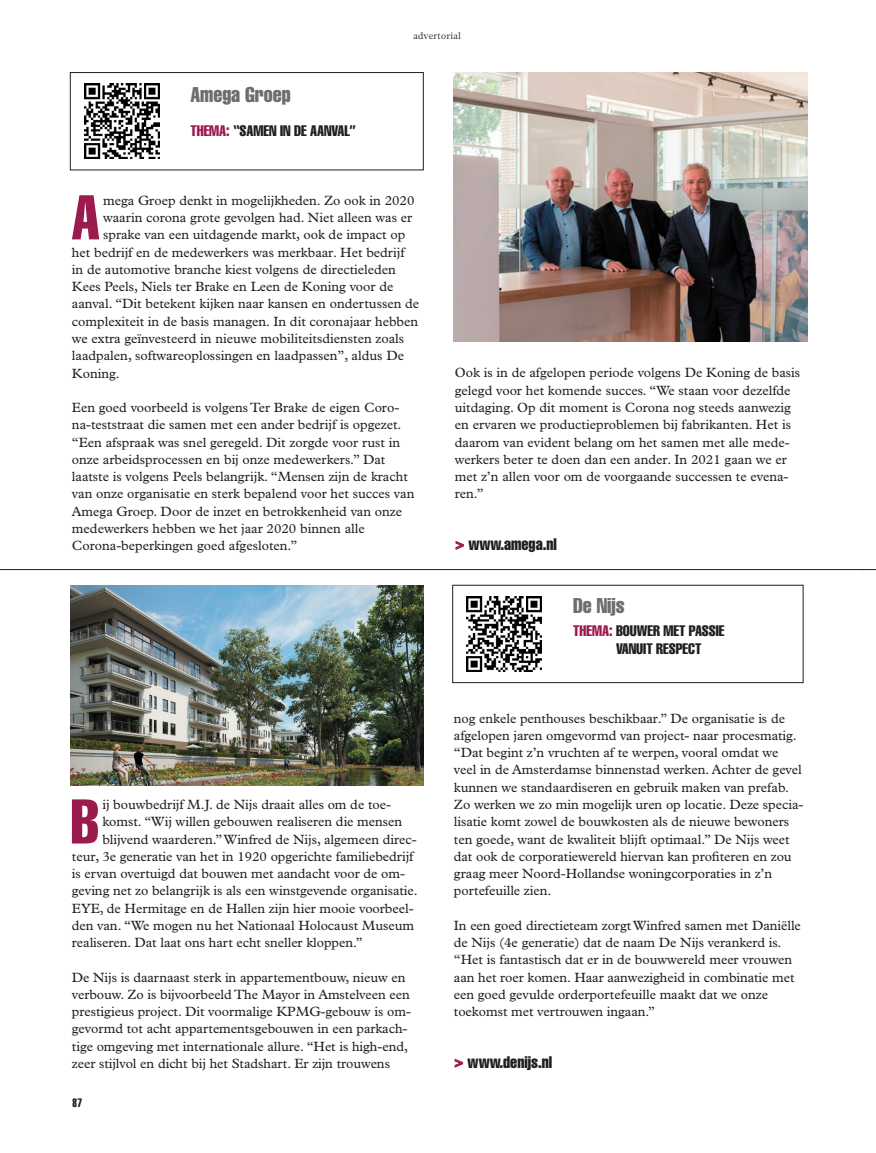
<style>
.page{position:relative;width:876px;height:1153px;background:#fff}
.page>*{position:absolute;margin:0;border:0;box-sizing:border-box;transform-origin:0 0}
.t1{font:extra-condensed 61.95px "Helvetica";color:#9c1b4f}
.t2{font:extra-condensed 21px "Helvetica";color:#6c6d70}
.t3{font:extra-condensed 16.5px "Helvetica";color:#231f20}
.t4{font:extra-condensed 15px/17.2px "Helvetica";color:#231f20}
.t5{font:13.5px/17.2px "Plantin Std";letter-spacing:-.005em;color:#231f20}
.t6{font:12px "Helvetica Extra Compressed";color:#231f20}
.t7{font:9px "Leitura News Roman 1";letter-spacing:.02em;color:#231f20}
.s1{color:#9c1b4f}
</style>
<div class="page">
<svg style="left:863px;top:569px;width:13px;height:1px"></svg>
<img style="left:454px;top:73px;width:353px;height:268px">
<div style="left:70px;top:72px;width:353px;height:98px;border:1px solid #231f20"></div>
<img style="left:84px;top:84px;width:75px;height:75px">
<div style="left:452px;top:585px;width:351px;height:97px;border:1px solid #231f20"></div>
<img style="left:70px;top:585px;width:353px;height:200px">
<hr style="left:0;top:569px;width:863px;height:1px;background:#231f20">
<img style="left:467px;top:596px;width:75px;height:75px">
<h2 class="t2" style="left:190px;top:81px;width:102px">Amega Groep</h2>
<p class="t4" style="left:190px;top:122px;width:167px"><span class="s1">THEMA:</span> “SAMEN IN DE AANVAL”</p>
<p class="t7" style="left:414px;top:30px;width:49px">advertorial</p>
<h1 class="t1" style="left:71px;top:178px;width:30px">A</h1>
<p class="t5" style="left:103px;top:192px;width:313px">mega Groep denkt in mogelijkheden. Zo ook in 2020</p>
<p class="t5" style="left:103px;top:209px;width:311px">waarin corona grote gevolgen had. Niet alleen was er</p>
<p class="t5" style="left:103px;top:226px;width:304px">sprake van een uitdagende markt, ook de impact op</p>
<p class="t5" style="left:72px;top:243px;width:334px">het bedrijf en de medewerkers was merkbaar. Het bedrijf</p>
<p class="t5" style="left:72px;top:261px;width:326px">in de automotive branche kiest volgens de directieleden</p>
<p class="t5" style="left:72px;top:278px;width:323px">Kees Peels, Niels ter Brake en Leen de Koning voor de</p>
<p class="t5" style="left:72px;top:295px;width:349px">aanval. “Dit betekent kijken naar kansen en ondertussen de</p>
<p class="t5" style="left:72px;top:312px;width:348px">complexiteit in de basis managen. In dit coronajaar hebben</p>
<p class="t5" style="left:72px;top:330px;width:334px">we extra geïnvesteerd in nieuwe mobiliteitsdiensten zoals</p>
<p class="t5" style="left:72px;top:347px;width:334px">laadpalen, softwareoplossingen en laadpassen”, aldus De</p>
<p class="t5" style="left:72px;top:364px;width:49px">Koning.</p>
<p class="t5" style="left:72px;top:399px;width:344px">Een goed voorbeeld is volgens Ter Brake de eigen Coro&shy;na-teststraat die samen met een ander bedrijf is opgezet. “Een afspraak was snel geregeld. Dit zorgde voor rust in onze arbeidsprocessen en bij onze medewerkers.” Dat laatste is volgens Peels belangrijk. “Mensen zijn de kracht van onze organisatie en sterk bepalend voor het succes van Amega Groep. Door de inzet en betrokkenheid van onze medewerkers hebben we het jaar 2020 binnen alle Corona-beperkingen goed afgesloten.”</p>
<h1 class="t1" style="left:71px;top:782px;width:30px">B</h1>
<p class="t5" style="left:102px;top:795px;width:290px">ij bouwbedrijf M.J. de Nijs draait alles om de toe-</p>
<p class="t5" style="left:102px;top:813px;width:301px">komst. “Wij willen gebouwen realiseren die mensen</p>
<p class="t5" style="left:102px;top:830px;width:316px">blijvend waarderen.” Winfred de Nijs, algemeen direc-</p>
<p class="t5" style="left:72px;top:847px;width:343px">teur, 3e generatie van het in 1920 opgerichte familiebedrijf</p>
<p class="t5" style="left:72px;top:864px;width:335px">is ervan overtuigd dat bouwen met aandacht voor de om-</p>
<p class="t5" style="left:72px;top:882px;width:347px">geving net zo belangrijk is als een winstgevende organisatie.</p>
<p class="t5" style="left:72px;top:899px;width:343px">EYE, de Hermitage en de Hallen zijn hier mooie voorbeel-</p>
<p class="t5" style="left:72px;top:916px;width:344px">den van. “We mogen nu het Nationaal Holocaust Museum</p>
<p class="t5" style="left:72px;top:933px;width:292px">realiseren. Dat laat ons hart echt sneller kloppen.”</p>
<p class="t5" style="left:72px;top:968px;width:341px">De Nijs is daarnaast sterk in appartementbouw, nieuw en verbouw. Zo is bijvoorbeeld The Mayor in Amstelveen een prestigieus project. Dit voormalige KPMG-gebouw is om&shy;gevormd tot acht appartementsgebouwen in een parkach&shy;tige omgeving met internationale allure. “Het is high-end, zeer stijlvol en dicht bij het Stadshart. Er zijn trouwens</p>
<p class="t6" style="left:72px;top:1095px;width:11px">87</p>
<p class="t5" style="left:455px;top:364px;width:347px">Ook is in de afgelopen periode volgens De Koning de basis gelegd voor het komende succes. “We staan voor dezelfde uitdaging. Op dit moment is Corona nog steeds aanwezig en ervaren we productieproblemen bij fabrikanten. Het is daarom van evident belang om het samen met alle mede&shy;werkers beter te doen dan een ander. In 2021 gaan we er met z’n allen voor om de voorgaande successen te evena&shy;ren.”</p>
<p class="t3" style="left:455px;top:533px;width:104px"><span class="s1">&gt;</span> www.amega.nl</p>
<h2 class="t2" style="left:573px;top:592px;width:53px">De Nijs</h2>
<p class="t4" style="left:616px;top:622px;width:110px;text-indent:-43px"><span class="s1">THEMA:</span> BOUWER MET PASSIE<br>VANUIT RESPECT</p>
<p class="t5" style="left:454px;top:709px;width:351px">nog enkele penthouses beschikbaar.” De organisatie is de afgelopen jaren omgevormd van project- naar procesmatig. “Dat begint z’n vruchten af te werpen, vooral omdat we veel in de Amsterdamse binnenstad werken. Achter de gevel kunnen we standaardiseren en gebruik maken van prefab.<br>Zo werken we zo min mogelijk uren op locatie. Deze specia&shy;lisatie komt zowel de bouwkosten als de nieuwe bewoners ten goede, want de kwaliteit blijft optimaal.” De Nijs weet dat ook de corporatiewereld hiervan kan profiteren en zou graag meer Noord-Hollandse woningcorporaties in z’n portefeuille zien.</p>
<p class="t5" style="left:454px;top:916px;width:349px">In een goed directieteam zorgt Winfred samen met Daniëlle de Nijs (4e generatie) dat de naam De Nijs verankerd is. “Het is fantastisch dat er in de bouwwereld meer vrouwen aan het roer komen. Haar aanwezigheid in combinatie met een goed gevulde orderportefeuille maakt dat we onze toekomst met vertrouwen ingaan.”</p>
<p class="t3" style="left:454px;top:1051px;width:100px"><span class="s1">&gt;</span> www.denijs.nl</p>
</div>
